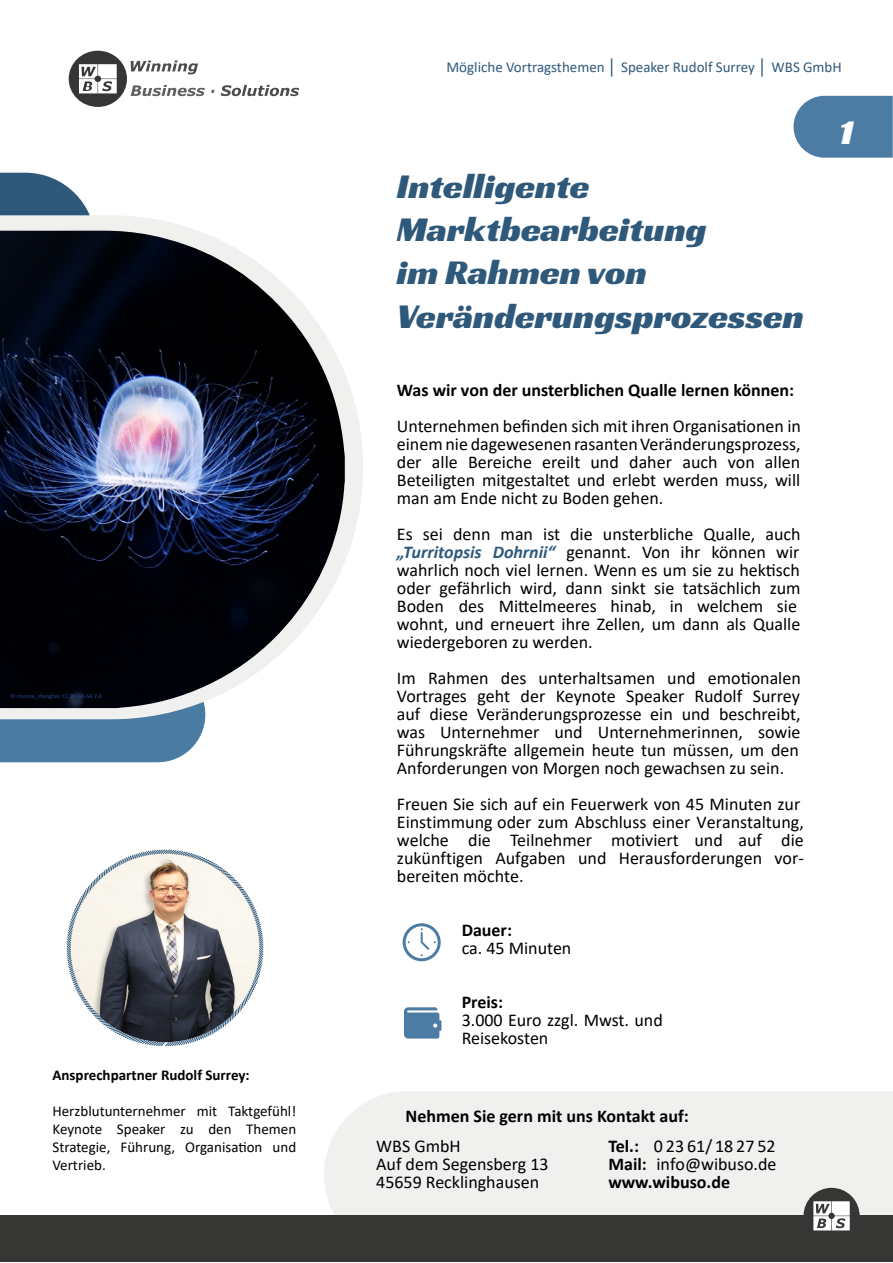
<style>
.page{position:relative;width:893px;height:1263px;background:#fff}
.page>*{position:absolute;margin:0;border:0;box-sizing:border-box;transform-origin:0 0}
.t1{font:36px/43.2px "Racing Sans One";color:#2f597b}
.t2{font:36px "Racing Sans One";color:#fff}
.t3{font:18px/18px "Calibri";color:#000}
.t4{font:700 18px "Calibri";color:#000}
.t5{font:15px/18px "Calibri";color:#000;text-align:justify}
.t6{font:15px "Calibri";color:#2f597b}
.t7{font:700 15px "Calibri";color:#000}
.t8{font:6px "Calibri";color:#244789}
.s1{font-family:"Arial";font-weight:700}
.s2{font-weight:700;font-style:italic;color:#2f597b}
.s3{font-weight:700}
</style>
<div class="page">
<svg style="left:0;top:173px;width:90px;height:42px"></svg>
<svg style="left:0;top:719px;width:205px;height:43px;background:#5482a8"></svg>
<svg style="left:0;top:215px;width:363px;height:504px"></svg>
<svg style="left:131px;top:60px;width:67px;height:14px"></svg>
<svg style="left:131px;top:85px;width:74px;height:11px"></svg>
<svg style="left:221px;top:85px;width:78px;height:11px"></svg>
<div style="left:69px;top:51px;width:58px;height:56px;background:#363636;border-radius:50%"></div>
<svg style="left:79px;top:64px;width:38px;height:29px"></svg>
<svg style="left:793px;top:96px;width:100px;height:62px;background:#5a85aa"></svg>
<div style="left:324px;top:1091px;width:569px;height:124px;background:#f0f0ee"></div>
<svg style="left:66px;top:849px;width:198px;height:198px"></svg>
<svg style="left:404px;top:1007px;width:37px;height:31px"></svg>
<svg style="left:403px;top:923px;width:38px;height:38px"></svg>
<img style="left:0;top:231px;width:345px;height:477px">
<div style="left:0;top:1215px;width:893px;height:47px;background:#363635"></div>
<div style="left:803px;top:1188px;width:57px;height:56px;background:#363635;border-radius:50%"></div>
<svg style="left:813px;top:1201px;width:37px;height:29px"></svg>
<p class="t8" style="left:11px;top:691px;width:93px">© muzina_shanghai; CC BY-NC-SA 2.0</p>
<p class="t7" style="left:52px;top:1064px;width:199px">Ansprechpartner Rudolf Surrey:</p>
<p class="t5" style="left:52px;top:1102px;width:245px">Herzblutunternehmer mit Taktgefühl!<br>Keynote Speaker zu den Themen Strategie, Führung, Organisation und Vertrieb.</p>
<p class="t6" style="left:446px;top:57px;width:397px">Mögliche Vortragsthemen <span class="s1">│</span> Speaker Rudolf Surrey <span class="s1">│</span> WBS GmbH</p>
<h1 class="t1" style="left:397px;top:164px;width:408px">Intelligente<br>Marktbearbeitung<br>im Rahmen von<br>Veränderungsprozessen</h1>
<p class="t4" style="left:397px;top:377px;width:399px">Was wir von der unsterblichen Qualle lernen können:</p>
<p class="t3" style="left:397px;top:417px;width:406px;text-align:justify">Unternehmen befinden sich mit ihren Organisationen in einem nie dagewesenen rasantenVeränderungsprozess, der alle Bereiche ereilt und daher auch von allen Beteiligten mitgestaltet und erlebt werden muss, will man am Ende nicht zu Boden gehen.</p>
<p class="t3" style="left:397px;top:525px;width:405px">Es sei denn man ist die unsterbliche Qualle, auch <span class="s2">„Turritopsis Dohrnii“</span> genannt. Von ihr können wir wahrlich noch viel lernen. Wenn es um sie zu hektisch oder gefährlich wird, dann sinkt sie tatsächlich zum Boden des Mittelmeeres hinab, in welchem sie wohnt, und erneuert ihre Zellen, um dann als Qualle wiedergeboren zu werden.</p>
<p class="t3" style="left:397px;top:669px;width:405px;text-align:justify">Im Rahmen des unterhaltsamen und emotionalen Vortrages geht der Keynote Speaker Rudolf Surrey auf diese Veränderungsprozesse ein und beschreibt, was Unternehmer und Unternehmerinnen, sowie Führungskräfte allgemein heute tun müssen, um den Anforderungen von Morgen noch gewachsen zu sein.</p>
<p class="t3" style="left:397px;top:795px;width:408px">Freuen Sie sich auf ein Feuerwerk von 45 Minuten zur Einstimmung oder zum Abschluss einer Veranstaltung, welche die Teilnehmer motiviert und auf die zukünftigen Aufgaben und Herausforderungen vor&shy;bereiten möchte.</p>
<p class="t4" style="left:462px;top:917px;width:52px">Dauer:</p>
<p class="t3" style="left:462px;top:939px;width:111px">ca. 45 Minuten</p>
<p class="t4" style="left:462px;top:989px;width:43px">Preis:</p>
<p class="t3" style="left:462px;top:1011px;width:203px">3.000 Euro zzgl. Mwst. und<br>Reisekosten</p>
<p class="t4" style="left:405px;top:1103px;width:285px">Nehmen Sie gern mit uns Kontakt auf:</p>
<p class="t3" style="left:376px;top:1137px;width:174px">WBS GmbH<br>Auf dem Segensberg 13<br>45659 Recklinghausen</p>
<p class="t3" style="left:608px;top:1137px;width:170px;text-align:justify"><span class="s3">Tel.:</span> 0 23 61/ 18 27 52<br><span class="s3">Mail:</span> info@wibuso.de <span class="s3">www.wibuso.de</span></p>
<h1 class="t2" style="left:839px;top:109px;width:16px">1</h1>
</div>
